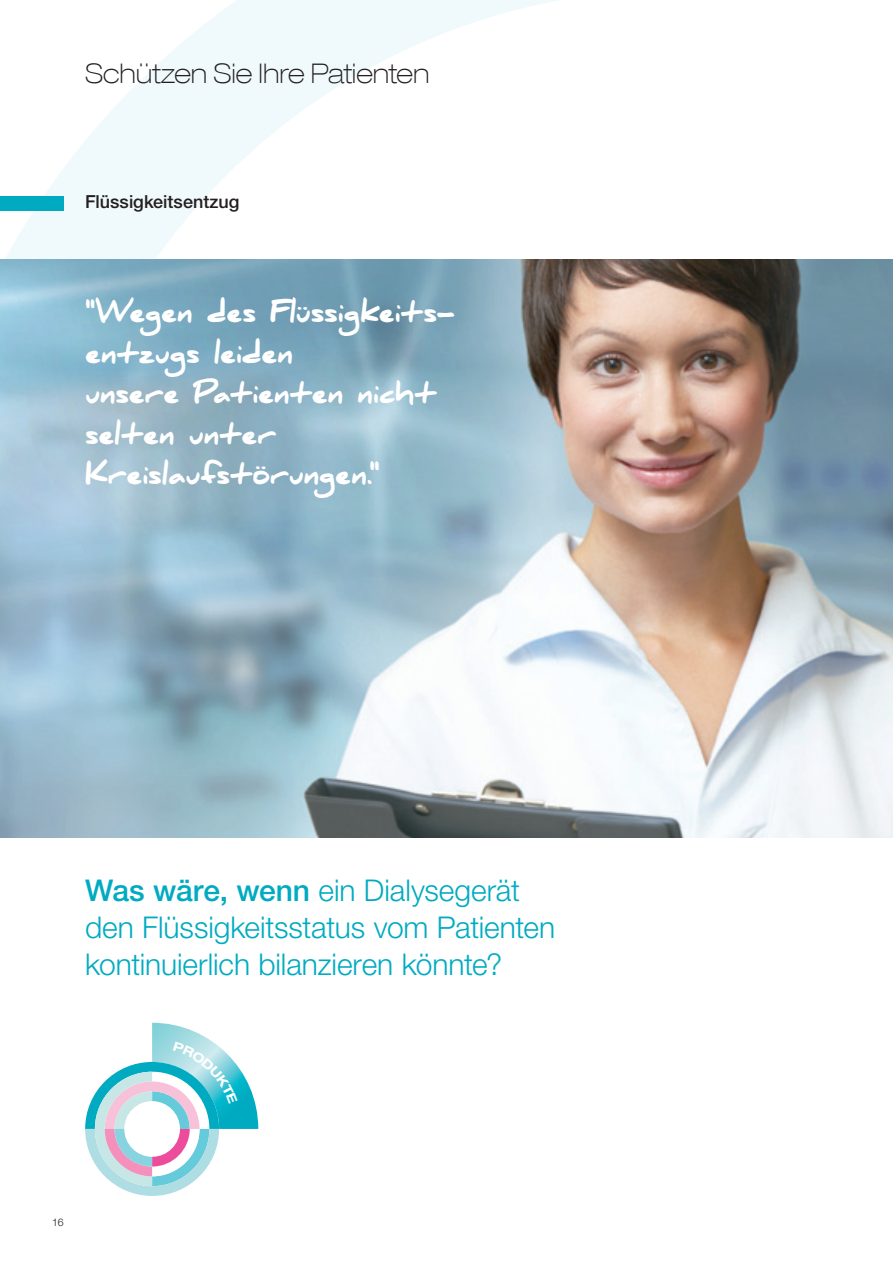
<style>
.page{position:relative;width:893px;height:1263px;background:#fff}
.page>*{position:absolute;margin:0;border:0;box-sizing:border-box;transform-origin:0 0}
.t1{font:300 30px/37px "Helvetica Neue LTW1 G";letter-spacing:-.005em;color:#00abc1}
.t2{font:900 27px/40.5px "Daniel";letter-spacing:-.005em;color:#fff}
.t3{font:100 expanded 27px "Helvetica Neue LT Com";color:#231f20}
.t4{font:500 18px "Helvetica Neue LTW1 G";color:#231f20}
.t5{font:300 10.5px "Helvetica Neue LTW1 G";color:#231f20}
.s1{font-weight:500}
</style>
<div class="page">
<svg style="left:0;top:0;width:558px;height:259px"></svg>
<div style="left:0;top:196px;width:64px;height:14px;background:#00abc1"></div>
<img style="left:0;top:259px;width:893px;height:579px">
<svg style="left:85px;top:1023px;width:173px;height:173px"></svg>
<p class="t3" style="left:85px;top:57px;width:346px">Schützen Sie Ihre Patienten</p>
<p class="t4" style="left:85px;top:191px;width:156px">Flüssigkeitsentzug</p>
<p class="t2" style="left:85px;top:293px;width:371px">"Wegen des Flüssigkeits&shy;entzugs leiden<br>unsere Patienten nicht selten unter<br>Kreislaufstörungen."</p>
<p class="t1" style="left:85px;top:871px;width:472px"><span class="s1">Was wäre, wenn</span> ein Dialysegerät den Flüssigkeitsstatus vom Patienten kontinuierlich bilanzieren könnte?</p>
<p class="t5" style="left:52px;top:1215px;width:13px">16</p>
</div>
